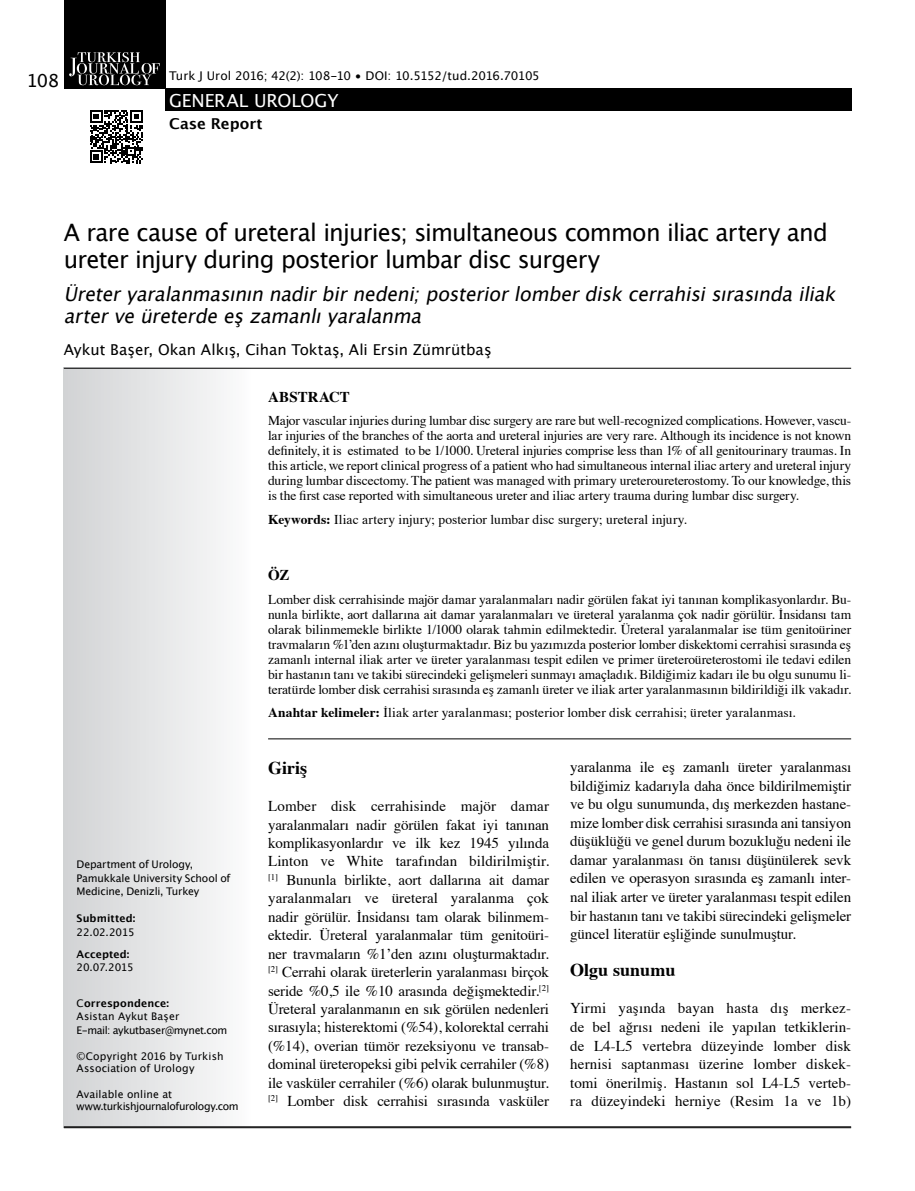
<style>
.page{position:relative;width:915px;height:1191px;background:#fff}
.page>*{position:absolute;margin:0;border:0;box-sizing:border-box;transform-origin:0 0}
.t1{font:24px/27px "Lucida Grande";letter-spacing:-.035em;color:#000}
.t2{font:italic 19.5px/22.5px "Lucida Grande";color:#000}
.t3{font:700 18px "Times";color:#000}
.t4{font:18px "Lucida Grande";letter-spacing:-.01em;color:#fff}
.t5{font:18px "Lucida Grande";color:#000}
.t6{font:15px/18.5px "Times";letter-spacing:-.01em;color:#000;text-align:justify}
.t7{font:15px "Lucida Grande";color:#000}
.t8{font:700 15px "Lucida Grande";color:#000}
.t9{font:700 15px "Times";letter-spacing:.005em;color:#000}
.t10{font:13.5px/15px "Times";letter-spacing:.005em;color:#000;text-align:justify}
.t11{font:12px "Lucida Grande";letter-spacing:-.03em;color:#000}
.t12{font:10.5px/13.5px "Lucida Grande";letter-spacing:-.015em;color:#000}
.t13{font:10.5px/12.6px "Lucida Grande";letter-spacing:.01em;color:#000}
.t14{font:700 10.5px "Lucida Grande";letter-spacing:.01em;color:#000}
.s1{font-weight:700}
</style>
<div class="page">
<div style="left:64px;top:0;width:101px;height:89px;background:#000"></div>
<div style="left:165px;top:88px;width:685px;height:23px;background:#000"></div>
<svg style="left:69px;top:52px;width:91px;height:33px"></svg>
<svg style="left:90px;top:110px;width:53px;height:53px"></svg>
<div style="left:64px;top:368px;width:189px;height:759px;background:linear-gradient(to right,#d1d3d4,#fcfcfd)"></div>
<hr style="left:64px;top:368px;width:786px;height:1px;background:#000">
<hr style="left:64px;top:1127px;width:786px;height:1px;background:#000">
<hr style="left:64px;top:1126px;width:786px;height:1px;background:#000">
<hr style="left:268px;top:738px;width:582px;height:1px;background:#000">
<h3 class="t5" style="left:27px;top:70px;width:34px">108</h3>
<p class="t11" style="left:169px;top:69px;width:372px">Turk J Urol 2016; 42(2): 108-10 • DOI: 10.5152/tud.2016.70105</p>
<h3 class="t4" style="left:169px;top:90px;width:171px">GENERAL UROLOGY</h3>
<p class="t8" style="left:169px;top:112px;width:95px">Case Report</p>
<h1 class="t1" style="left:64px;top:219px;width:765px">A rare cause of ureteral injuries; simultaneous common iliac artery and ureter injury during posterior lumbar disc surgery</h1>
<h2 class="t2" style="left:64px;top:283px;width:779px">Üreteryaralanmasınınnadirbirnedeni;posteriorlomberdiskcerrahisisırasındailiak arterveüreterdeeşzamanlıyaralanma</h2>
<p class="t7" style="left:64px;top:341px;width:429px">Aykut Başer, Okan Alkış, Cihan Toktaş, Ali Ersin Zümrütbaş</p>
<p class="t9" style="left:268px;top:382px;width:83px">ABSTRACT</p>
<p class="t10" style="left:268px;top:412px;width:584px">Major vascular injuries during lumbar disc surgery are rare but well-recognized complications. However, vascu&shy;lar injuries of the branches of the aorta and ureteral injuries are very rare. Although its incidence is not known definitely, it is estimated to be 1/1000. Ureteral injuries comprise less than 1% of all genitourinary traumas. In this article, we report clinical progress of a patient who had simultaneous internal iliac artery and ureteral injury during lumbar discectomy. The patient was managed with primary ureteroureterostomy. To our knowledge, this is the first case reported with simultaneous ureter and iliac artery trauma during lumbar disc surgery.</p>
<p class="t10" style="left:268px;top:510px;width:420px"><span class="s1">Keywords:</span> Iliac artery injury; posterior lumbar disc surgery; ureteral injury.</p>
<p class="t12" style="left:77px;top:857px;width:155px">Department of Urology,<br>Pamukkale University School of<br>Medicine, Denizli, Turkey</p>
<p class="t14" style="left:77px;top:909px;width:60px">Submitted:</p>
<p class="t12" style="left:77px;top:925px;width:59px">22.02.2015</p>
<p class="t14" style="left:77px;top:945px;width:54px">Accepted:</p>
<p class="t12" style="left:77px;top:960px;width:59px">20.07.2015</p>
<p class="t12" style="left:77px;top:996px;width:152px">C<span class="s1">orrespondence:<br></span>Asistan Aykut Başer<br>E-mail: aykutbaser@mynet.com</p>
<p class="t13" style="left:77px;top:1049px;width:148px">©Copyright 2016 by Turkish<br>Association of Urology</p>
<p class="t12" style="left:77px;top:1087px;width:163px;line-height:12.6px">Available online at www.turkishjournalofurology.com</p>
<p class="t9" style="left:268px;top:561px;width:23px">ÖZ</p>
<p class="t10" style="left:268px;top:590px;width:584px">Lomber disk cerrahisinde majör damar yaralanmaları nadir görülen fakat iyi tanınan komplikasyonlardır. Bu&shy;nunla birlikte, aort dallarına ait damar yaralanmaları ve üreteral yaralanma çok nadir görülür. İnsidansı tam olarak bilinmemekle birlikte 1/1000 olarak tahmin edilmektedir. Üreteral yaralanmalar ise tüm genitoüriner travmaların %1’den azını oluşturmaktadır. Biz bu yazımızda posterior lomber diskektomi cerrahisi sırasında eş zamanlı internal iliak arter ve üreter yaralanması tespit edilen ve primer üreteroüreterostomi ile tedavi edilen bir hastanın tanı ve takibi sürecindeki gelişmeleri sunmayı amaçladık. Bildiğimiz kadarı ile bu olgu sunumu li&shy;teratürde lomber disk cerrahisi sırasında eş zamanlı üreter ve iliak arter yaralanmasının bildirildiği ilk vakadır.</p>
<p class="t10" style="left:268px;top:704px;width:528px"><span class="s1">Anahtar kelimeler:</span> İliak arter yaralanması; posterior lomber disk cerrahisi; üreter yaralanması.</p>
<h3 class="t3" style="left:268px;top:751px;width:41px">Giriş</h3>
<p class="t6" style="left:268px;top:795px;width:282px">Lomber disk cerrahisinde majör damar yaralanmaları nadir görülen fakat iyi tanınan komplikasyonlardır ve ilk kez 1945 yılında Linton ve White tarafından bildirilmiştir. <sup>[1]</sup> Bununla birlikte, aort dallarına ait damar yaralanmaları ve üreteral yaralanma çok nadir görülür. İnsidansı tam olarak bilinmem&shy;ektedir. Üreteral yaralanmalar tüm genitoüri&shy;ner travmaların %1’den azını oluşturmaktadır. <sup>[2]</sup> Cerrahi olarak üreterlerin yaralanması birçok seride %0,5 ile %10 arasında değişmektedir.<sup>[2] </sup>Üreteral yaralanmanın en sık görülen nedenleri sırasıyla; histerektomi (%54), kolorektal cerrahi (%14), overian tümör rezeksiyonu ve transab&shy;dominal üreteropeksi gibi pelvik cerrahiler (%8) ile vasküler cerrahiler (%6) olarak bulunmuştur. <sup>[2]</sup> Lomber disk cerrahisi sırasında vasküler</p>
<p class="t6" style="left:570px;top:756px;width:282px">yaralanma ile eş zamanlı üreter yaralanması bildiğimiz kadarıyla daha önce bildirilmemiştir ve bu olgu sunumunda, dış merkezden hastane&shy;mize lomber disk cerrahisi sırasında ani tansiyon düşüklüğü ve genel durum bozukluğu nedeni ile damar yaralanması ön tanısı düşünülerek sevk edilen ve operasyon sırasında eş zamanlı inter&shy;nal iliak arter ve üreter yaralanması tespit edilen bir hastanın tanı ve takibi sürecindeki gelişmeler güncel literatür eşliğinde sunulmuştur.</p>
<h3 class="t3" style="left:570px;top:953px;width:106px">Olgu sunumu</h3>
<p class="t6" style="left:570px;top:997px;width:282px">Yirmi yaşında bayan hasta dış merkez&shy;de bel ağrısı nedeni ile yapılan tetkiklerin&shy;de L4-L5 vertebra düzeyinde lomber disk hernisi saptanması üzerine lomber diskek&shy;tomi önerilmiş. Hastanın sol L4-L5 verteb&shy;ra düzeyindeki herniye (Resim 1a ve 1b)</p>
</div>
